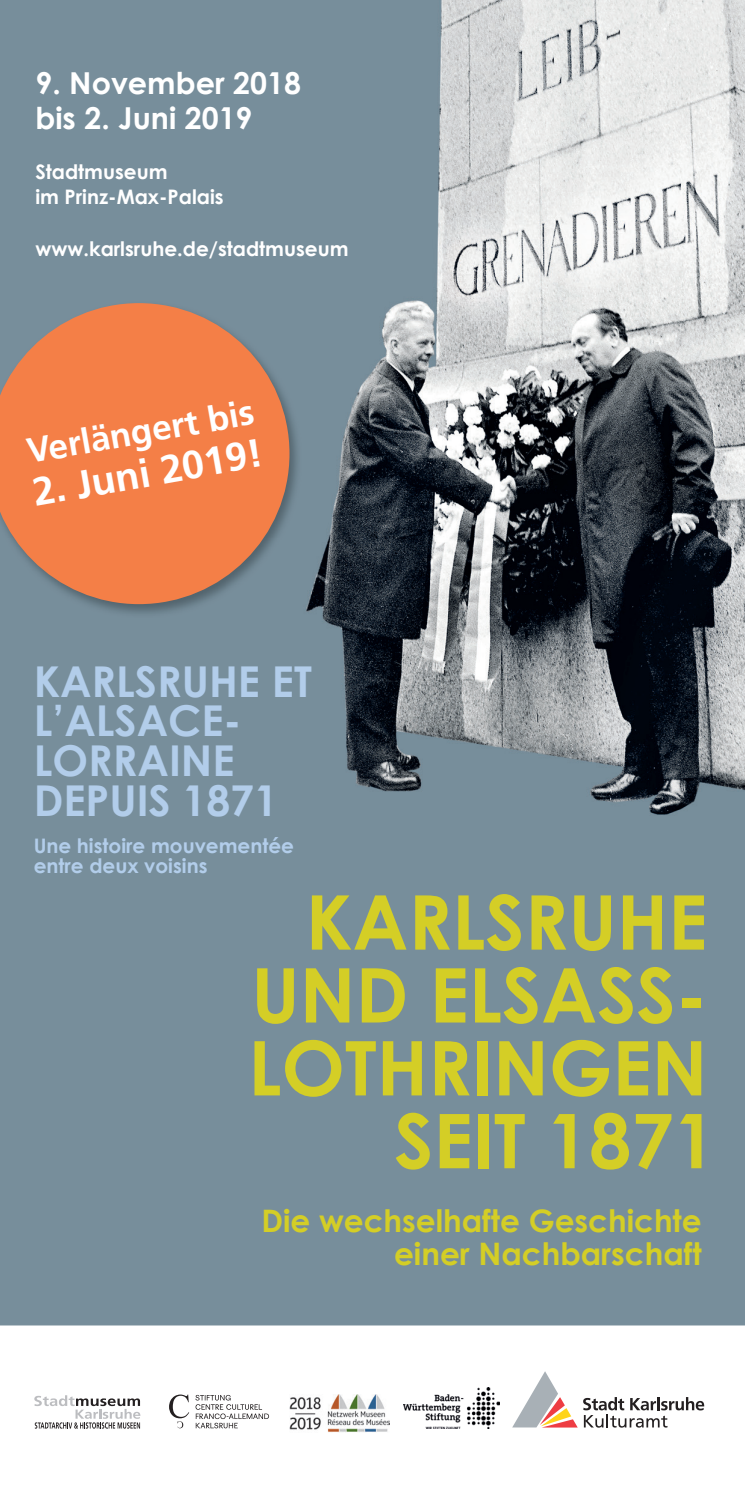
<style>
.page{position:relative;width:745px;height:1489px;background:#fff}
.page>*{position:absolute;margin:0;border:0;box-sizing:border-box;transform-origin:0 0}
.t1{font:700 75.5px/72.8px "Century Gothic";color:#d4ce26;text-align:right}
.t2{font:700 42.5px/39.5px "Century Gothic";color:#b2cdea}
.t3{font:700 39.5px "Frutiger For Karlsruhe";color:#fff}
.t4{font:700 35px "Frutiger For Karlsruhe";color:#fff}
.t5{font:700 31px/33.2px "Century Gothic";color:#d4ce26;text-align:right}
.t6{font:700 30.25px/34.8px "Century Gothic";color:#fff}
.t7{font:700 20px/25.2px "Century Gothic";color:#fff}
.t8{font:700 20px/20px "Century Gothic";color:#b2cdea}
</style>
<div class="page">
<img style="left:0;top:0;width:744px;height:1325px">
<svg style="left:34px;top:1395px;width:106px;height:33px"></svg>
<svg style="left:512px;top:1371px;width:191px;height:56px"></svg>
<img style="left:403px;top:1387px;width:95px;height:41px">
<img style="left:289px;top:1394px;width:100px;height:37px">
<svg style="left:169px;top:1394px;width:20px;height:34px"></svg>
<svg style="left:195px;top:1394px;width:74px;height:34px"></svg>
<img style="left:0;top:301px;width:302px;height:316px">
<svg style="left:0;top:303px;width:289px;height:301px;background:#db8056"></svg>
<h3 class="t6" style="left:35px;top:64px;width:267px">9. November 2018 bis 2. Juni 2019</h3>
<p class="t7" style="left:35px;top:158px;width:189px">Stadt mu seum<br>im Prinz-Max-Palais</p>
<p class="t7" style="left:35px;top:235px;width:314px">www.karlsruhe.de/stadtmuseum</p>
<h3 class="t4" style="left:24px;top:431px;width:231px;rotate:-10deg">Verlängert bis</h3>
<h3 class="t3" style="left:29px;top:470px;width:234px;rotate:-10deg">2. Juni 2019!</h3>
<h2 class="t2" style="left:34px;top:659px;width:279px">KARLSRUHE ET<br>L’ALSACE-<br>LORRAINE<br>DEPUIS 1871</h2>
<p class="t8" style="left:34px;top:834px;width:262px">Une histoire mouvementée entre deux voisins</p>
<h1 class="t1" style="left:248px;top:882px;width:469px">KARLSRUHE<br>UND ELSASS-<br>LOTHRINGEN<br>SEIT 1871</h1>
<h3 class="t5" style="left:261px;top:1202px;width:441px">Die wechselhafte Geschichte einer Nachbarschaft</h3>
</div>
